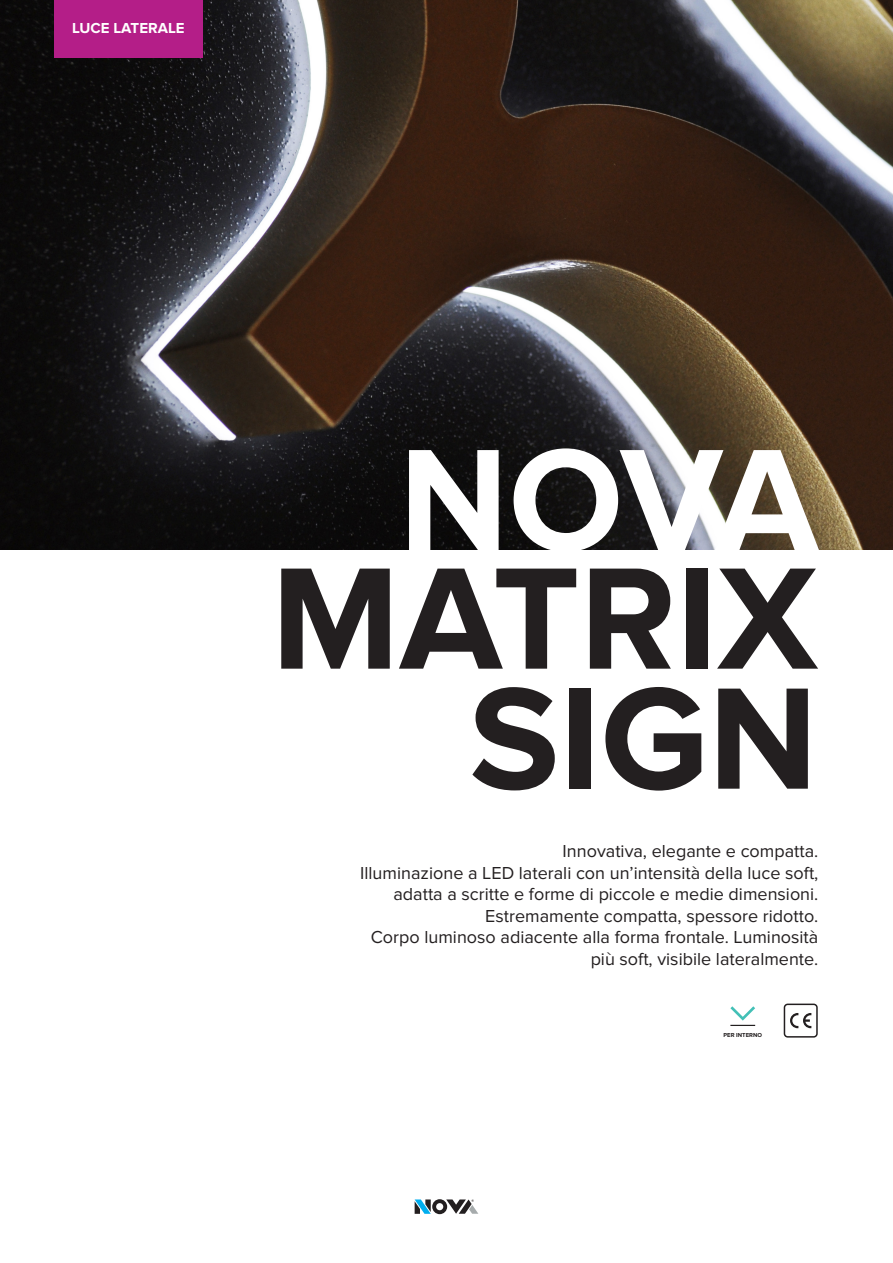
<style>
.page{position:relative;width:893px;height:1263px;background:#fff}
.page>*{position:absolute;margin:0;border:0;box-sizing:border-box;transform-origin:0 0}
.t1{font:700 150px "Proxima Nova";color:#231f20}
.t2{font:700 150px "Proxima Nova";color:#fff}
.t3{font:18px/21.6px "Proxima Nova";color:#231f20;text-align:right}
.t4{font:700 15px "Proxima Nova";color:#fff}
.t5{font:700 6px "Proxima Nova";color:#231f20}
</style>
<div class="page">
<img style="left:0;top:0;width:893px;height:550px">
<div style="left:54px;top:0;width:149px;height:57px;background:#b41e88"></div>
<svg style="left:415px;top:1199px;width:63px;height:15px"></svg>
<svg style="left:790px;top:1013px;width:21px;height:15px"></svg>
<div style="left:784px;top:1003px;width:34px;height:34px;border:2px solid #231f20;border-radius:3px"></div>
<svg style="left:730px;top:1006px;width:25px;height:20px"></svg>
<p class="t4" style="left:72px;top:20px;width:114px">LUCE LATERALE</p>
<p class="t2" style="left:399px;top:414px;width:421px">NOVA</p>
<p class="t1" style="left:271px;top:532px;width:548px">MATRIX</p>
<p class="t1" style="left:469px;top:652px;width:350px">SIGN</p>
<p class="t3" style="left:563px;top:840px;width:257px">Innovativa, elegante e compatta.</p>
<p class="t3" style="left:360px;top:862px;width:460px">Illuminazione a LED laterali con un’intensità della luce soft, adatta a scritte e forme di piccole e medie dimensioni.<br>Estremamente compatta, spessore ridotto.</p>
<p class="t3" style="left:371px;top:927px;width:449px">Corpo luminoso adiacente alla forma frontale. Luminosità più soft, visibile lateralmente.</p>
<p class="t5" style="left:724px;top:1031px;width:40px">PER INTERNO</p>
</div>
